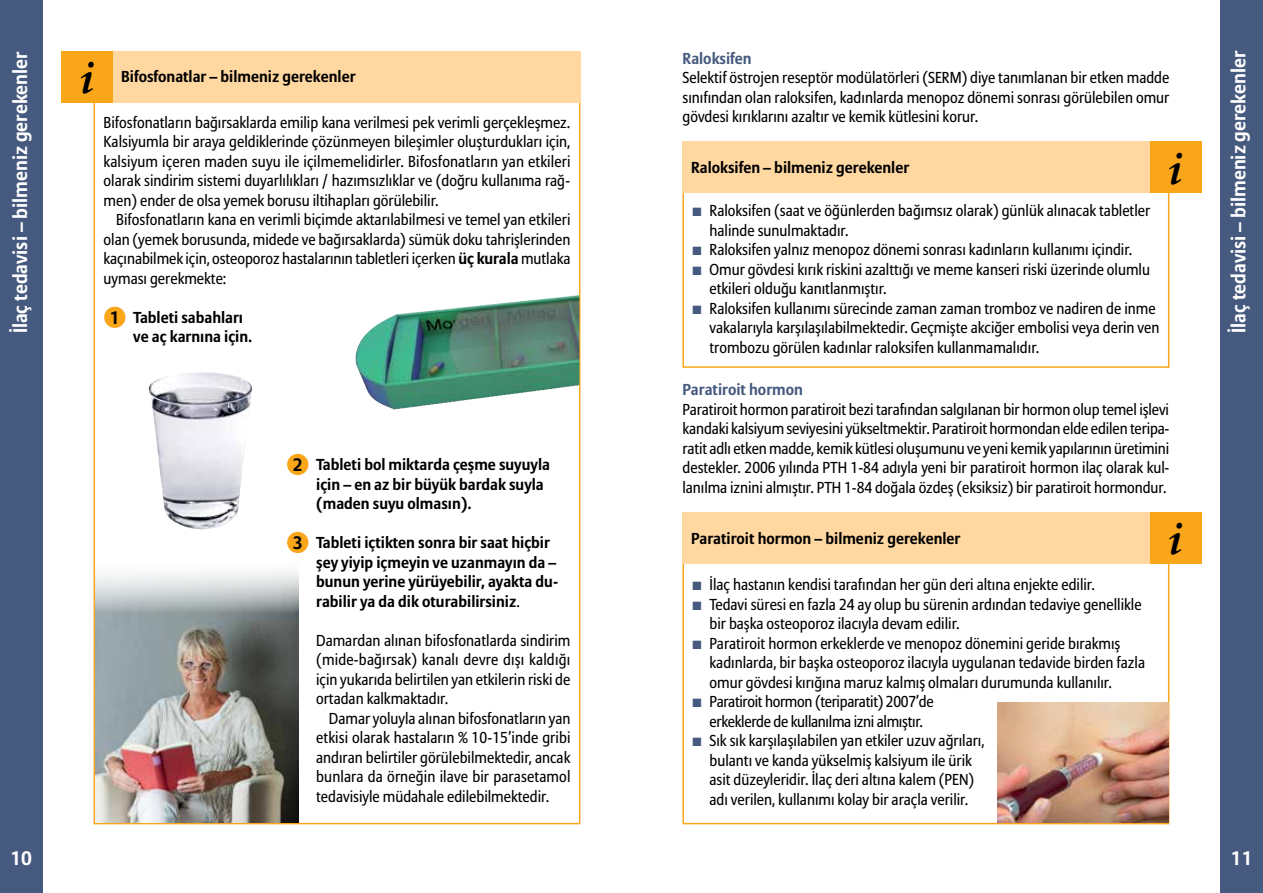
<style>
.page{position:relative;width:1263px;height:893px;background:#fff}
.page>*{position:absolute;margin:0;border:0;box-sizing:border-box;transform-origin:0 0}
.t1{font:italic 700 45px "Palatino LT";color:#000}
.t2{font:700 19.5px "Allianz Sans";color:#fff}
.t3{font:700 18px "Allianz Sans";color:#000}
.t4{font:15.75px/19.5px "Allianz Sans";color:#000;text-align:justify;scale:.95 1}
.t5{font:700 15.75px/19.5px "Allianz Sans";color:#000}
.t6{font:15.75px/19.5px "Allianz Sans";letter-spacing:-.02em;color:#000;text-align:center;scale:.95 1}
.t7{font:700 15.75px "Allianz Sans";color:#465a7f}
.s1{font-weight:700}
.s2{color:#465a7f}
.s3{font-weight:400}
</style>
<div class="page">
<div style="left:0;top:0;width:43px;height:893px;background:#465a7f"></div>
<div style="left:1220px;top:0;width:43px;height:893px;background:#465a7f"></div>
<div style="left:104px;top:307px;width:21px;height:21px;background:#faa61a;border-radius:50%"></div>
<img style="left:356px;top:296px;width:219px;height:102px">
<img style="left:148px;top:372px;width:89px;height:158px">
<div style="left:113px;top:51px;width:467px;height:51px;background:#ffd8a1"></div>
<div style="left:62px;top:51px;width:51px;height:51px;background:#faa61a"></div>
<div style="left:287px;top:454px;width:21px;height:21px;background:#faa61a;border-radius:50%"></div>
<div style="left:287px;top:532px;width:21px;height:21px;background:#faa61a;border-radius:50%"></div>
<img style="left:95px;top:558px;width:204px;height:265px">
<div style="left:682px;top:189px;width:487px;height:179px;border:2px solid #faa61a"></div>
<div style="left:682px;top:142px;width:468px;height:51px;background:#ffd8a1"></div>
<div style="left:1150px;top:142px;width:51px;height:51px;background:#faa61a"></div>
<div style="left:682px;top:512px;width:468px;height:51px;background:#ffd8a1"></div>
<div style="left:1150px;top:512px;width:51px;height:51px;background:#faa61a"></div>
<img style="left:997px;top:702px;width:171px;height:121px">
<p class="t2" style="left:8px;top:333px;width:283px;rotate:-90deg">İlaç tedavisi – bilmeniz gerekenler</p>
<p class="t2" style="left:1226px;top:333px;width:283px;rotate:-90deg">İlaç tedavisi – bilmeniz gerekenler</p>
<p class="t7" style="left:682px;top:48px;width:71px">Raloksifen</p>
<p class="t4" style="left:682px;top:69px;width:514px">Selektif östrojen reseptör modülatörleri (SERM) diye tanımlanan bir etken madde sınıfından olan raloksifen, kadınlarda menopoz dönemi sonrası görülebilen omur gövdesi kırıklarını azaltır ve kemik kütlesini korur.</p>
<h1 class="t1" style="left:80px;top:51px;width:16px">i</h1>
<p class="t5" style="left:121px;top:68px;width:236px">Bifosfonatlar – bilmeniz gerekenler</p>
<p class="t4" style="left:104px;top:113px;width:493px">Bifosfonatların bağırsaklarda emilip kana verilmesi pek verimli gerçekleşmez.<br>Kalsiyumla bir araya geldiklerinde çözünmeyen bileşimler oluşturdukları için, kalsiyum içeren maden suyu ile içilmemelidirler. Bifosfonatların yan etkileri olarak sindirim sistemi duyarlılıkları / hazımsızlıklar ve (doğru kullanıma rağ&shy;men) ender de olsa yemek borusu iltihapları görülebilir.</p>
<p class="t4" style="left:104px;top:211px;width:493px;text-indent:13px">Bifosfonatların kana en verimli biçimde aktarılabilmesi ve temel yan etkileri olan (yemek borusunda, midede ve bağırsaklarda) sümük doku tahrişlerinden kaçınabilmek için, osteoporoz hastalarının tabletleri içerken <span class="s1">üç kurala</span> mutlaka uyması gerekmekte:</p>
<p class="t5" style="left:133px;top:308px;width:121px">Tableti sabahları ve aç karnına için.</p>
<p class="t5" style="left:691px;top:158px;width:220px">Raloksifen – bilmeniz gerekenler</p>
<h1 class="t1" style="left:1168px;top:142px;width:16px">i</h1>
<p class="t4" style="left:709px;top:202px;width:465px;text-indent:-17px"><span class="s2">■</span> Raloksifen (saat ve öğünlerden bağımsız olarak) günlük alınacak tabletler halinde sunulmaktadır.</p>
<p class="t4" style="left:692px;top:241px;width:465px"><span class="s2">■</span> Raloksifen yalnız menopoz dönemi sonrası kadınların kullanımı içindir.</p>
<p class="t4" style="left:709px;top:260px;width:465px;text-indent:-17px"><span class="s2">■</span> Omur gövdesi kırık riskini azalttığı ve meme kanseri riski üzerinde olumlu etkileri olduğu kanıtlanmıştır.</p>
<p class="t4" style="left:709px;top:299px;width:475px;text-align:left;text-indent:-17px"><span class="s2">■</span> Raloksifen kullanımı sürecinde zaman zaman tromboz ve nadiren de inme vakalarıyla karşılaşılabilmektedir. Geçmişte akciğer embolisi veya derin ven trombozu görülen kadınlar raloksifen kullanmamalıdır.</p>
<p class="t3" style="left:110px;top:306px;width:11px">1</p>
<p class="t3" style="left:293px;top:454px;width:11px">2</p>
<p class="t3" style="left:293px;top:532px;width:11px">3</p>
<p class="t5" style="left:316px;top:456px;width:235px">Tableti bol miktarda çeşme suyuyla için – en az bir büyük bardak suyla (maden suyu olmasın).</p>
<p class="t5" style="left:316px;top:534px;width:243px">Tableti içtikten sonra bir saat hiçbir şey yiyip içmeyin ve uzanmayın da – bunun yerine yürüyebilir, ayakta du&shy;rabilir ya da dik oturabilirsiniz<span class="s3">.</span></p>
<p class="t4" style="left:316px;top:631px;width:269px">Damardan alınan bifosfonatlarda sindirim (mide-bağırsak) kanalı devre dışı kaldığı için yukarıda belirtilen yan etkilerin riski de ortadan kalkmaktadır.</p>
<p class="t4" style="left:316px;top:709px;width:269px;text-indent:13px">Damar yoluyla alınan bifosfonatların yan etkisi olarak hastaların % 10-15’inde gribi andıran belirtiler görülebilmektedir, ancak bunlara da örneğin ilave bir parasetamol tedavisiyle müdahale edilebilmektedir.</p>
<p class="t7" style="left:682px;top:380px;width:122px">Paratiroit hormon</p>
<p class="t4" style="left:682px;top:400px;width:514px">Paratiroit hormon paratiroit bezi tarafından salgılanan bir hormon olup temel işlevi kandaki kalsiyum seviyesini yükseltmektir. Paratiroit hormondan elde edilen teripa&shy;ratit adlı etken madde, kemik kütlesi oluşumunu ve yeni kemik yapılarının üretimini destekler. 2006 yılında PTH 1-84 adıyla yeni bir paratiroit hormon ilaç olarak kul&shy;lanılma iznini almıştır. PTH 1-84 doğala özdeş (eksiksiz) bir paratiroit hormondur.</p>
<p class="t5" style="left:691px;top:529px;width:271px">Paratiroit hormon – bilmeniz gerekenler</p>
<h1 class="t1" style="left:1168px;top:513px;width:16px">i</h1>
<p class="t4" style="left:692px;top:576px;width:425px"><span class="s2">■</span> İlaç hastanın kendisi tarafından her gün deri altına enjekte edilir.</p>
<p class="t4" style="left:709px;top:595px;width:456px;text-indent:-17px"><span class="s2">■</span> Tedavi süresi en fazla 24 ay olup bu sürenin ardından tedaviye genellikle bir başka osteoporoz ilacıyla devam edilir.</p>
<p class="t4" style="left:709px;top:634px;width:460px;text-align:left;text-indent:-17px"><span class="s2">■</span> Paratiroit hormon erkeklerde ve menopoz dönemini geride bırakmış kadınlarda, bir başka osteoporoz ilacıyla uygulanan tedavide birden fazla omur gövdesi kırığına maruz kalmış olmaları durumunda kullanılır.</p>
<p class="t6" style="left:692px;top:693px;width:255px"><span class="s2">■</span> Paratiroit hormon (teriparatit) 2007’de erkeklerde de kullanılma izni almıştır.</p>
<p class="t4" style="left:692px;top:732px;width:309px;text-align:center"><span class="s2">■</span> Sık sık karşılaşılabilen yan etkiler uzuv ağrıları, bulantı ve kanda yükselmiş kalsiyum ile ürik<br>asit düzeyleridir. İlaç deri altına kalem (PEN)<br>adı verilen, kullanımı kolay bir araçla verilir.</p>
<p class="t2" style="left:10px;top:846px;width:23px">10</p>
<p class="t2" style="left:1231px;top:846px;width:23px">11</p>
</div>
